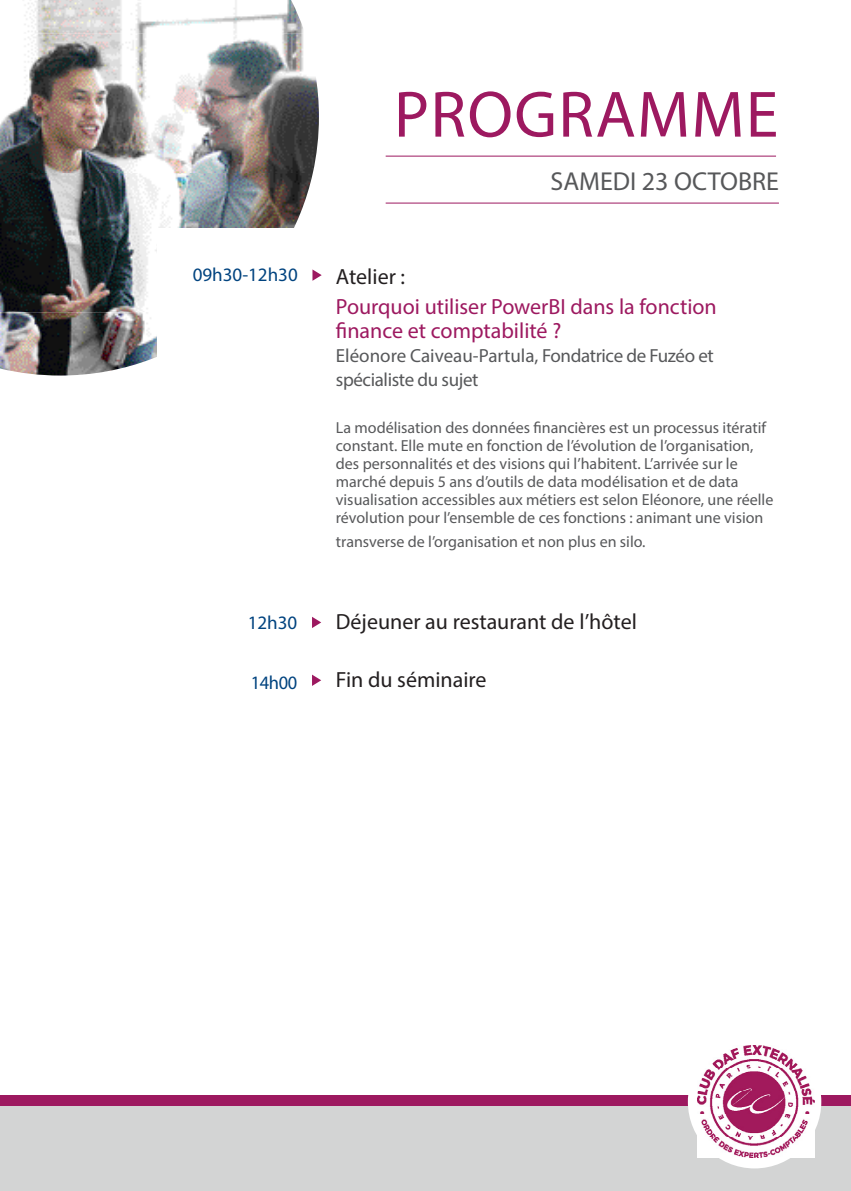
<style>
.page{position:relative;width:851px;height:1191px;background:#fff}
.page>*{position:absolute;margin:0;border:0;box-sizing:border-box;transform-origin:0 0}
.t1{font:66px "Myriad Pro";letter-spacing:.02em;color:#9d1960}
.t2{font:26px "Myriad Pro";color:#57585a}
.t3{font:22px/24px "Myriad Pro";color:#9d1960}
.t4{font:22px "Myriad Pro";color:#231f20}
.t5{font:19px/24px "Myriad Pro";letter-spacing:-.02em;color:#57585a}
.t6{font:19px "Myriad Pro";color:#00437f}
.t7{font:16px/18px "Myriad Pro";color:#57585a}
</style>
<div class="page">
<img style="left:24px;top:0;width:279px;height:34px">
<img style="left:0;top:34px;width:319px;height:139px">
<img style="left:0;top:173px;width:313px;height:139px">
<img style="left:0;top:312px;width:157px;height:63px">
<div style="left:157px;top:228px;width:289px;height:229px;background:#fff"></div>
<hr style="left:385px;top:156px;width:390px;height:1px;background:#9d1960">
<div style="left:0;top:1095px;width:850px;height:65px;background:#9d1960"></div>
<div style="left:0;top:1106px;width:850px;height:85px;background:#d3d4d4"></div>
<div style="left:687px;top:1035px;width:134px;height:133px;background:#fff;border-radius:50%"></div>
<img style="left:697px;top:1045px;width:117px;height:112px">
<hr style="left:385px;top:203px;width:393px;height:1px;background:#9d1960">
<svg style="left:312px;top:617px;width:9px;height:11px"></svg>
<svg style="left:312px;top:674px;width:9px;height:12px"></svg>
<svg style="left:312px;top:269px;width:9px;height:12px"></svg>
<p class="t6" style="left:193px;top:263px;width:106px">09h30-12h30</p>
<p class="t6" style="left:248px;top:610px;width:51px">12h30</p>
<p class="t6" style="left:251px;top:671px;width:48px">14h00</p>
<p class="t1" style="left:394px;top:74px;width:386px">PROGRAMME</p>
<p class="t2" style="left:550px;top:165px;width:230px">SAMEDI 23 OCTOBRE</p>
<p class="t4" style="left:336px;top:263px;width:71px">Atelier :</p>
<p class="t3" style="left:336px;top:294px;width:382px">Pourquoi utiliser PowerBI dans la fonction finance et comptabilité ?</p>
<p class="t5" style="left:336px;top:343px;width:379px">Eléonore Caiveau-Partula, Fondatrice de Fuzéo et spécialiste du sujet</p>
<p class="t7" style="left:336px;top:418px;width:439px">La modélisation des données financières est un processus itératif constant. Elle mute en fonction de l’évolution de l’organisation, des personnalités et des visions qui l’habitent. L’arrivée sur le marché depuis 5 ans d’outils de data modélisation et de data visualisation accessibles aux métiers est selon Eléonore, une réelle révolution pour l’ensemble de ces fonctions : animant une vision</p>
<p class="t7" style="left:336px;top:532px;width:311px">transverse de l’organisation et non plus en silo.</p>
<p class="t4" style="left:336px;top:608px;width:302px">Déjeuner au restaurant de l’hôtel</p>
<p class="t4" style="left:336px;top:666px;width:152px">Fin du séminaire</p>
</div>
